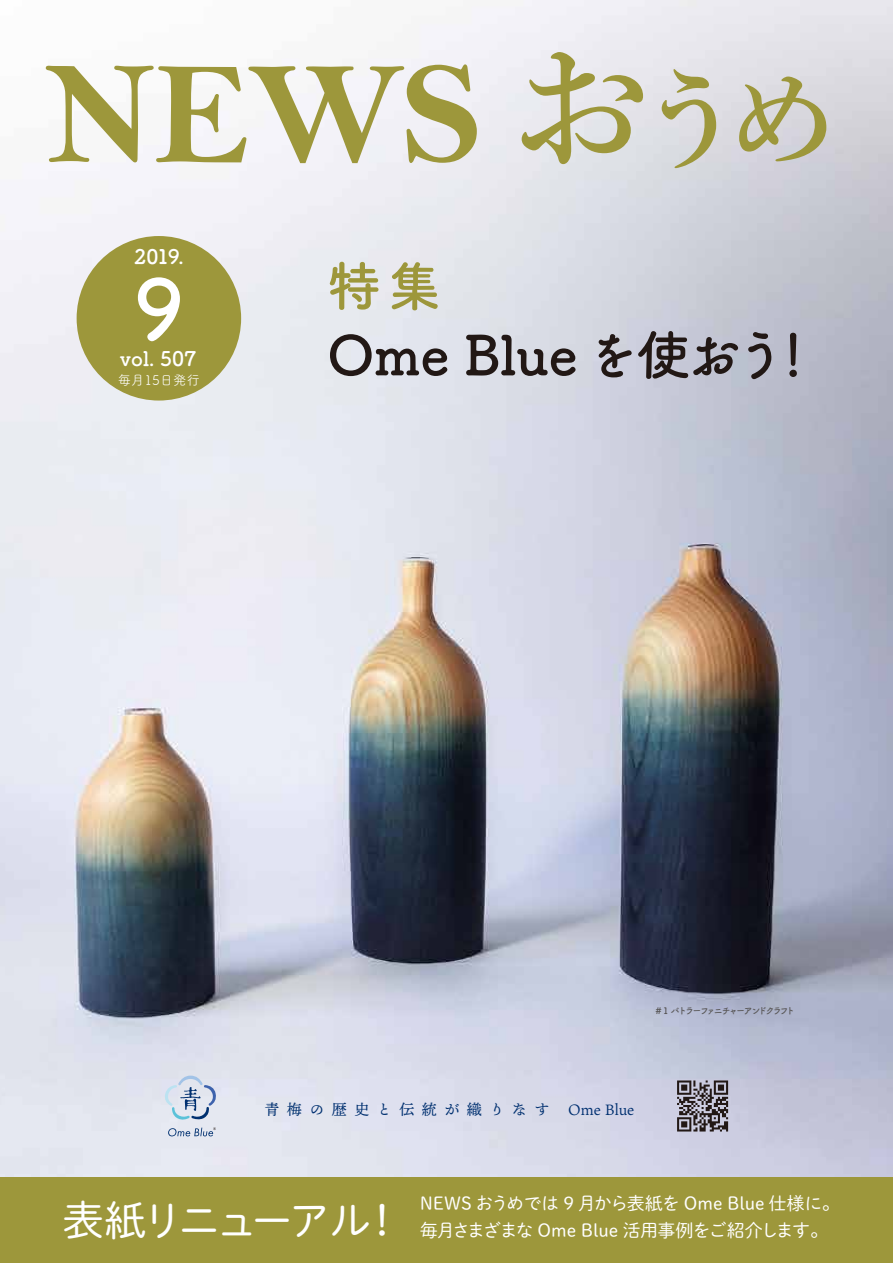
<style>
.page{position:relative;width:893px;height:1263px;background:#fff}
.page>*{position:absolute;margin:0;border:0;box-sizing:border-box;transform-origin:0 0}
.t1{font:147px "Bell MT Bold";color:#9d973b}
.t2{font:600 114px "Yu Mincho";color:#9d973b}
.t3{font:83.7px "Tsuku B Rd Gothic Std B";color:#fff}
.t4{font:54px "Tsuku B Rd Gothic Std B";color:#221815}
.t5{font:54px "Tsuku B Rd Gothic Std B";color:#9d973b}
.t6{font:42px "DNP Shuei M Go Std L";letter-spacing:-.11em;color:#fff}
.t7{font:20.1px "Tsuku B Rd Gothic Std B";color:#fff}
.t8{font:18px "DNP Shuei M Go Std L";color:#fff}
.t9{font:18px "DNP Shuei M Go Std L";letter-spacing:-.045em;color:#fff}
.t10{font:15px "Ten Mincho";letter-spacing:.5em;color:#003070}
.t11{font:13.35px "Tsuku B Rd Gothic Std R";color:#fff}
.t12{font:9px "Tsuku B Rd Gothic Std B";letter-spacing:-.2em;color:#595757}
.s1{font-size:139.5px}
</style>
<div class="page">
<img style="left:0;top:0;width:893px;height:1178px">
<div style="left:77px;top:236px;width:164px;height:164px;background:#9d973b;border-radius:50%"></div>
<div style="left:0;top:1178px;width:893px;height:85px;background:#9d973b"></div>
<svg style="left:677px;top:1080px;width:51px;height:51px"></svg>
<svg style="left:168px;top:1127px;width:48px;height:9px"></svg>
<svg style="left:164px;top:1075px;width:53px;height:46px"></svg>
<h1 class="t1" style="left:44px;top:27px;width:439px">NEWS</h1>
<h2 class="t2" style="left:510px;top:55px;width:330px"><span class="s1">お</span>うめ</h2>
<p class="t7" style="left:134px;top:241px;width:51px">2019.</p>
<h3 class="t3" style="left:134px;top:244px;width:52px">9</h3>
<p class="t7" style="left:120px;top:343px;width:78px">vol. 507</p>
<p class="t11" style="left:118px;top:370px;width:84px">毎月15日発行</p>
<h3 class="t5" style="left:327px;top:244px;width:116px">特集</h3>
<h3 class="t4" style="left:327px;top:313px;width:462px">Ome Blueを使おう</h3>
<h3 class="t4" style="left:766px;top:313px;width:55px">!</h3>
<p class="t12" style="left:654px;top:1003px;width:142px">＃ 1 バトラーファニチャーアンドクラフト</p>
<p class="t10" style="left:264px;top:1101px;width:286px">青梅の歴史と伝統が織りなす</p>
<p class="t10" style="left:568px;top:1101px;width:68px">Ome Blue</p>
<h3 class="t6" style="left:62px;top:1190px;width:310px">表紙リニューアル</h3>
<h3 class="t6" style="left:361px;top:1190px;width:43px">！</h3>
<p class="t8" style="left:420px;top:1190px;width:422px">NEWS おうめでは 9 月から表紙を Ome Blue 仕様に。</p>
<p class="t9" style="left:420px;top:1217px;width:410px">毎月さまざまな Ome Blue 活用事例をご紹介します。</p>
</div>
